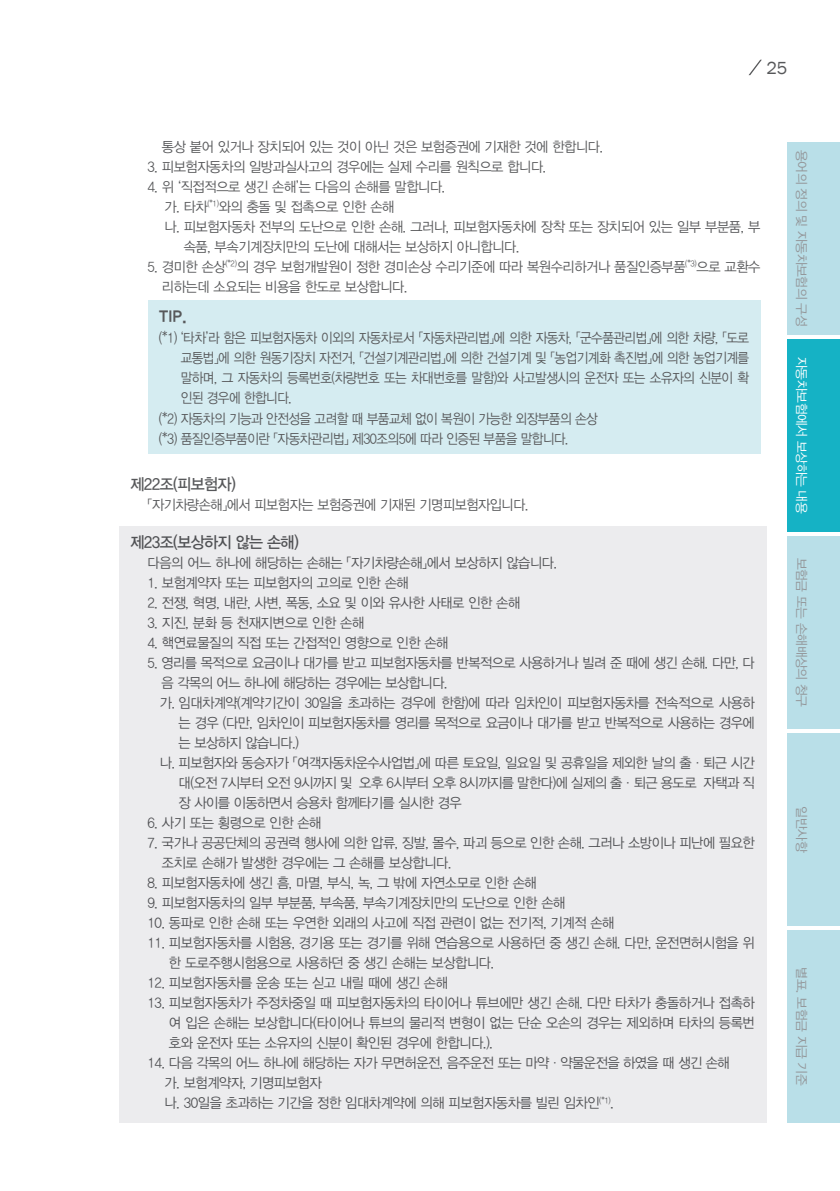
<style>
.page{position:relative;width:840px;height:1191px;background:#fff}
.page>*{position:absolute;margin:0;border:0;box-sizing:border-box;transform-origin:0 0}
.t1{font:18px "Franklin Gothic";color:#57585a}
.조조{font:16px "YDVYGO Std 33";letter-spacing:-.04em;color:#57585a;scale:.95 1}
.본문{font:16px "YDVYGO Std 25";color:#57585a;scale:.95 1}
.본문_1{font:14px/20px "YDVYGO Std 32";letter-spacing:-.03em;color:#57585a;scale:.95 1}
.팁{font:14px/20px "YDVYGO Std 32";letter-spacing:-.04em;color:#57585a;text-align:justify;scale:.9 1}
.본문_1-2{font:14px "YDVYGO Std 32";letter-spacing:-.03em;color:#57585a;scale:.94 1}
.t2{font:12.8px "YDVYGO Std 32";letter-spacing:-.03em;color:#939598}
.t3{font:12.8px "YDVYGO Std 32";letter-spacing:-.03em;color:#fff}
.t4{font:12.8px "YDVYGO Std 12";letter-spacing:-.03em;color:#939598}
.s1{font-family:"YDVYGO Std 12"}
.s2{font-family:"YDVYGO Std 32"}
</style>
<div class="page">
<div style="left:787px;top:142px;width:52px;height:192px;background:#b9dfe8"></div>
<div style="left:787px;top:339px;width:52px;height:192px;background:#15b2c5"></div>
<div style="left:787px;top:536px;width:52px;height:193px;background:#b9dfe8"></div>
<div style="left:787px;top:733px;width:52px;height:193px;background:#b9dfe8"></div>
<div style="left:787px;top:930px;width:52px;height:193px;background:#b9dfe8"></div>
<svg style="left:748px;top:60px;width:13px;height:15px"></svg>
<div style="left:147px;top:300px;width:613px;height:153px;background:#d5ecf1"></div>
<div style="left:119px;top:526px;width:647px;height:597px;background:#ececee"></div>
<p class="t1" style="left:766px;top:57px;width:23px">25</p>
<p class="본문_1" style="left:162px;top:137px;width:466px">통상 붙어 있거나 장치되어 있는 것이 아닌 것은 보험증권에 기재한 것에 한합니다.</p>
<p class="본문_1" style="left:147px;top:157px;width:421px">3. 피보험자동차의 일방과실사고의 경우에는 실제 수리를 원칙으로 합니다.</p>
<p class="본문_1" style="left:147px;top:177px;width:315px">4. 위 ‘직접적으로 생긴 손해’는 다음의 손해를 말합니다.</p>
<p class="본문_1" style="left:164px;top:197px;width:243px">가. 타차<sup>(*1)</sup>와의 충돌 및 접촉으로 인한 손해</p>
<p class="본문_1" style="left:183px;top:217px;width:608px;text-indent:-19px">나. 피보험자동차 전부의 도난으로 인한 손해. 그러나, 피보험자동차에 장착 또는 장치되어 있는 일부 부분품, 부 속품, 부속기계장치만의 도난에 대해서는 보상하지 아니합니다.</p>
<p class="본문_1" style="left:162px;top:257px;width:631px;text-indent:-14px">5. 경미한 손상<sup>(*2)</sup>의 경우 보험개발원이 정한 경미손상 수리기준에 따라 복원수리하거나 품질인증부품<sup>(*3)</sup>으로 교환수 리하는데 소요되는 비용을 한도로 보상합니다.</p>
<p class="본문" style="left:159px;top:309px;width:31px">TIP.</p>
<p class="팁" style="left:181px;top:328px;width:632px;text-indent:-22px">(*1) ‘타차’라 함은 피보험자동차 이외의 자동차로서 <span class="s1">「</span>자동차관리법」에 의한 자동차, <span class="s1">「</span>군수품관리법」에 의한 차량, <span class="s1">「</span>도로 교통법」에 의한 원동기장치 자전거, <span class="s1">「</span>건설기계관리법」에 의한 건설기계 및 <span class="s1">「</span>농업기계화 촉진법」에 의한 농업기계를 말하며, 그 자동차의 등록번호(차량번호 또는 차대번호를 말함)와 사고발생시의 운전자 또는 소유자의 신분이 확 인된 경우에 한합니다.</p>
<p class="팁" style="left:159px;top:408px;width:489px">(*2) 자동차의 기능과 안전성을 고려할 때 부품교체 없이 복원이 가능한 외장부품의 손상</p>
<p class="팁" style="left:159px;top:428px;width:456px">(*3) 품질인증부품이란 「자동차관리법」 제30조의5에 따라 인증된 부품을 말합니다.</p>
<p class="조조" style="left:130px;top:476px;width:112px">제22조(피보험자)</p>
<p class="본문_1-2" style="left:147px;top:498px;width:406px">「자기차량손해」에서 피보험자는 보험증권에 기재된 기명피보험자입니다.</p>
<p class="조조" style="left:130px;top:534px;width:178px">제23조(보상하지 않는 손해)</p>
<p class="본문_1" style="left:147px;top:553px;width:432px">다음의 어느 하나에 해당하는 손해는 「자기차량손해」에서 보상하지 않습니다.</p>
<p class="본문_1" style="left:147px;top:573px;width:276px">1. 보험계약자 또는 피보험자의 고의로 인한 손해</p>
<p class="본문_1" style="left:147px;top:593px;width:394px">2. 전쟁, 혁명, 내란, 사변, 폭동, 소요 및 이와 유사한 사태로 인한 손해</p>
<p class="본문_1" style="left:147px;top:613px;width:229px">3. 지진, 분화 등 천재지변으로 인한 손해</p>
<p class="본문_1" style="left:147px;top:633px;width:318px">4. 핵연료물질의 직접 또는 간접적인 영향으로 인한 손해</p>
<p class="본문_1" style="left:161px;top:653px;width:625px;text-indent:-14px">5. 영리를 목적으로 요금이나 대가를 받고 피보험자동차를 반복적으로 사용하거나 빌려 준 때에 생긴 손해. 다만, 다 음 각목의 어느 하나에 해당하는 경우에는 보상합니다.</p>
<p class="본문_1" style="left:178px;top:693px;width:607px;text-align:justify;text-indent:-19px">가. 임대차계약(계약기간이 30일을 초과하는 경우에 한함)에 따라 임차인이 피보험자동차를 전속적으로 사용하 는 경우 (다만, 임차인이 피보험자동차를 영리를 목적으로 요금이나 대가를 받고 반복적으로 사용하는 경우에 는 보상하지 않습니다.)</p>
<p class="본문_1" style="left:178px;top:753px;width:607px;text-align:justify;text-indent:-19px">나. 피보험자와 동승자가 「여객자동차운수사업법」에 따른 토요일, 일요일 및 공휴일을 제외한 날의 출·퇴근 시간 대(오전 7시부터 오전 9시까지 및 오후 6시부터 오후 8시까지를 말한다)에 실제의 출·퇴근 용도로 자택과 직 장 사이를 이동하면서 승용차 함께타기를 실시한 경우</p>
<p class="본문_1" style="left:147px;top:813px;width:184px">6. 사기 또는 횡령으로 인한 손해</p>
<p class="본문_1" style="left:162px;top:833px;width:625px;text-indent:-14px">7. 국가나 공공단체의 공권력 행사에 의한 압류, 징발, 몰수, 파괴 등으로 인한 손해. 그러나 소방이나 피난에 필요한 조치로 손해가 발생한 경우에는 그 손해를 보상합니다.</p>
<p class="본문_1" style="left:147px;top:873px;width:411px">8. 피보험자동차에 생긴 흠, 마멸, 부식, 녹, 그 밖에 자연소모로 인한 손해</p>
<p class="본문_1" style="left:147px;top:893px;width:441px">9. 피보험자동차의 일부 부분품, 부속품, 부속기계장치만의 도난으로 인한 손해</p>
<p class="본문_1" style="left:147px;top:913px;width:493px">10. 동파로 인한 손해 또는 우연한 외래의 사고에 직접 관련이 없는 전기적, 기계적 손해</p>
<p class="본문_1" style="left:169px;top:933px;width:618px;text-indent:-21px">11. 피보험자동차를 시험용, 경기용 또는 경기를 위해 연습용으로 사용하던 중 생긴 손해. 다만, 운전면허시험을 위 한 도로주행시험용으로 사용하던 중 생긴 손해는 보상합니다.</p>
<p class="본문_1" style="left:147px;top:973px;width:317px">12. 피보험자동차를 운송 또는 싣고 내릴 때에 생긴 손해</p>
<p class="본문_1" style="left:169px;top:993px;width:618px;text-align:justify;text-indent:-21px">13. 피보험자동차가 주정차중일 때 피보험자동차의 타이어나 튜브에만 생긴 손해. 다만 타차가 충돌하거나 접촉하 여 입은 손해는 보상합니다(타이어나 튜브의 물리적 변형이 없는 단순 오손의 경우는 제외하며 타차의 등록번 호와 운전자 또는 소유자의 신분이 확인된 경우에 한합니다.).</p>
<p class="본문_1" style="left:147px;top:1053px;width:614px">14. 다음 각목의 어느 하나에 해당하는 자가 무면허운전, 음주운전 또는 마약ㆍ약물운전을 하였을 때 생긴 손해</p>
<p class="본문_1" style="left:164px;top:1073px;width:167px">가. 보험계약자, 기명피보험자</p>
<p class="본문_1" style="left:164px;top:1093px;width:474px">나. 30일을 초과하는 기간을 정한 임대차계약에 의해 피보험자동차를 빌린 임차인<sup>(*1)</sup>.</p>
<p class="t2" style="left:807px;top:150px;width:178px;rotate:90deg">용어의 정의 및 자동차보험의 구성</p>
<p class="t3" style="left:807px;top:357px;width:158px;rotate:90deg">자동차보험에서 보상하는 내용</p>
<p class="t2" style="left:807px;top:557px;width:151px;rotate:90deg">보험금 또는 손해배상의 청구</p>
<p class="t2" style="left:807px;top:806px;width:47px;rotate:90deg">일반사항</p>
<p class="t4" style="left:807px;top:967px;width:120px;rotate:90deg">별표. 보험<span class="s2">금</span> 지급 기준</p>
</div>
